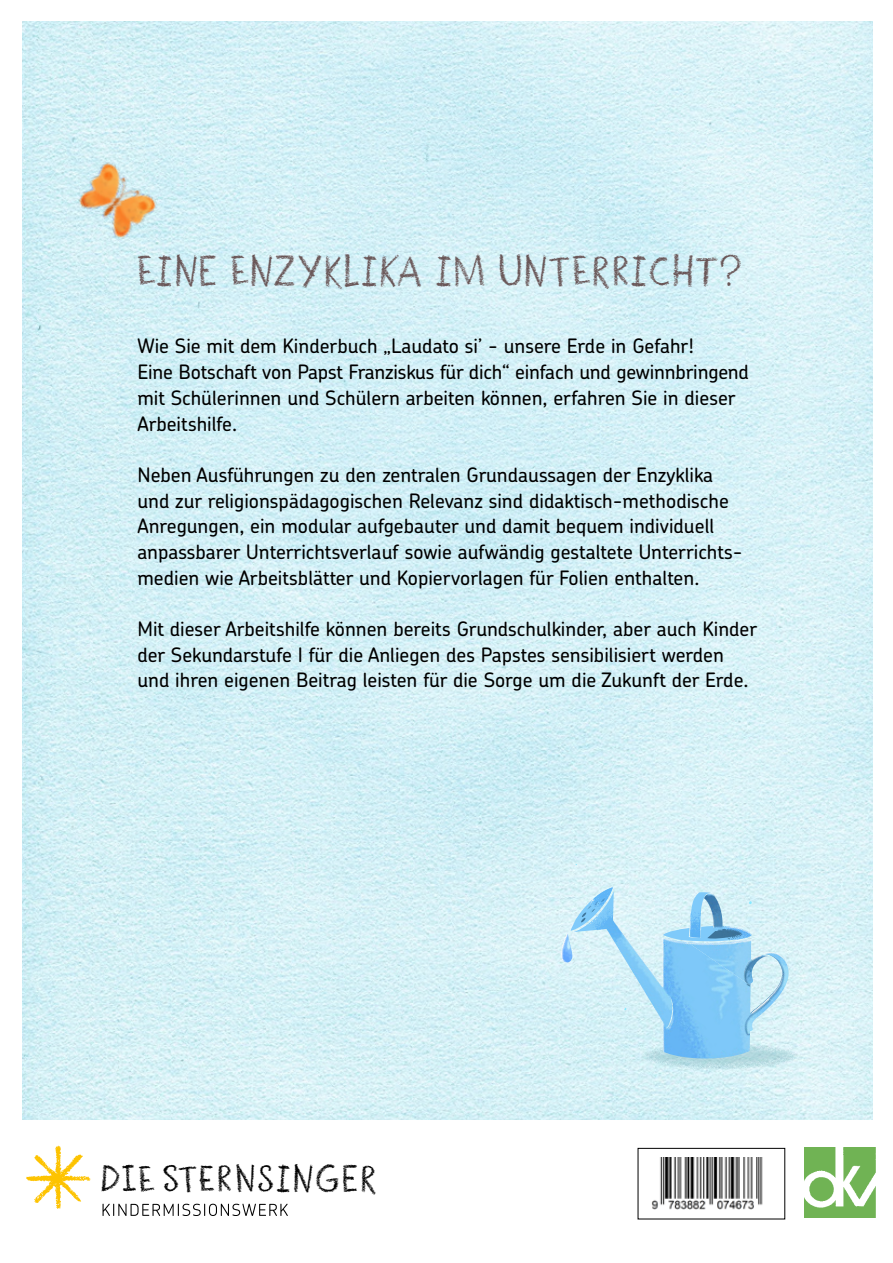
<style>
.page{position:relative;width:893px;height:1263px;background:#fff}
.page>*{position:absolute;margin:0;border:0;box-sizing:border-box;transform-origin:0 0}
.t1{font:37.2px "Sternsinger";color:#695556}
.t2{font:32.85px "Sternsinger";letter-spacing:.02em;color:#000}
.t3{font:500 19.95px/25.7px "Chevin Pro";color:#000}
</style>
<div class="page">
<img style="left:22px;top:21px;width:851px;height:1098px">
<svg style="left:103px;top:1204px;width:185px;height:12px"></svg>
<svg style="left:350px;top:1177px;width:4px;height:3px"></svg>
<svg style="left:26px;top:1146px;width:64px;height:63px"></svg>
<img style="left:55px;top:137px;width:121px;height:124px">
<img style="left:651px;top:1157px;width:112px;height:53px">
<div style="left:638px;top:1148px;width:147px;height:71px;border:1px solid #000"></div>
<svg style="left:643px;top:1043px;width:155px;height:26px;background:#a2d3ea"></svg>
<img style="left:561px;top:932px;width:12px;height:30px">
<svg style="left:571px;top:887px;width:43px;height:45px;background:#a5d9f6"></svg>
<svg style="left:740px;top:954px;width:43px;height:79px;background:#b5def1"></svg>
<svg style="left:578px;top:980px;width:29px;height:25px"></svg>
<svg style="left:648px;top:891px;width:104px;height:50px;background:#c0e3f2"></svg>
<img style="left:587px;top:896px;width:25px;height:13px">
<img style="left:694px;top:894px;width:29px;height:38px">
<img style="left:804px;top:1147px;width:72px;height:70px">
<h1 class="t1" style="left:136px;top:251px;width:608px">EINE ENZYKLIKA IM UNTERRICHT?</h1>
<p class="t3" style="left:137px;top:333px;width:613px">Wie Sie mit dem Kinderbuch „Laudato si’ - unsere Erde in Gefahr!<br>Eine Botschaft von Papst Franziskus für dich“ einfach und gewinnbringend mit Schülerinnen und Schülern arbeiten können, erfahren Sie in dieser Arbeitshilfe.</p>
<p class="t3" style="left:137px;top:461px;width:607px">Neben Ausführungen zu den zentralen Grundaussagen der Enzyklika und zur religionspädagogischen Relevanz sind didaktisch-methodische Anregungen, ein modular aufgebauter und damit bequem individuell anpassbarer Unterrichtsverlauf sowie aufwändig gestaltete Unterrichts&shy;medien wie Arbeitsblätter und Kopiervorlagen für Folien enthalten.</p>
<p class="t3" style="left:137px;top:615px;width:621px">Mit dieser Arbeitshilfe können bereits Grundschulkinder, aber auch Kinder der Sekundarstufe I für die Anliegen des Papstes sensibilisiert werden und ihren eigenen Beitrag leisten für die Sorge um die Zukunft der Erde.</p>
<h2 class="t2" style="left:100px;top:1156px;width:279px">DIE STERNSINGER</h2>
</div>
